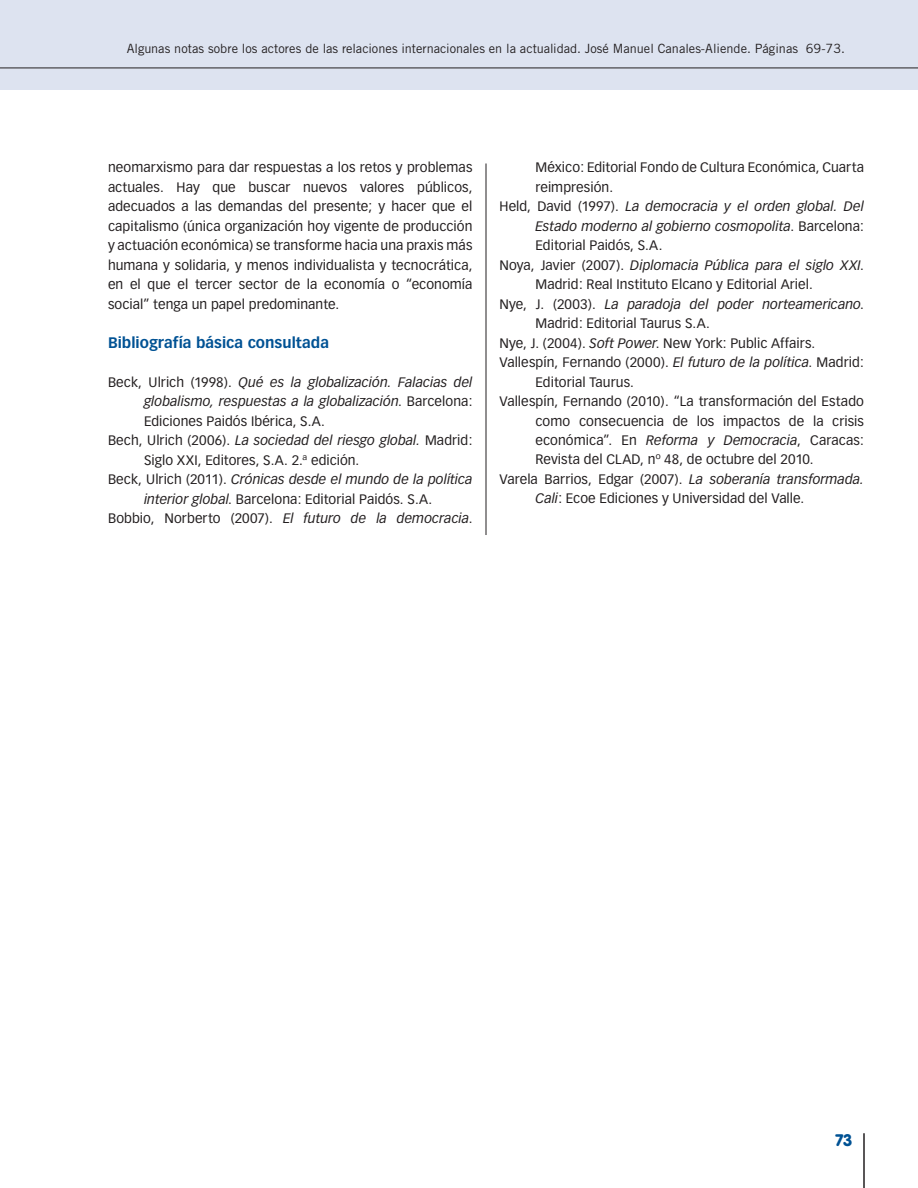
<style>
.page{position:relative;width:918px;height:1188px;background:#fff}
.page>*{position:absolute;margin:0;border:0;box-sizing:border-box;transform-origin:0 0}
.t1{font:900 16.5px "VAG Rounded";color:#005294}
.t2{font:700 15px "Vectora LH";letter-spacing:.005em;color:#005294}
.t3{font:13.5px/19.5px "Vectora LH";letter-spacing:.005em;color:#231f20;text-align:justify}
.t4{font:italic 13.5px "Vectora LH";letter-spacing:.005em;color:#231f20}
.t5{font:12.75px "Trade Gothic";color:#231f20}
.s1{font-style:normal}
.s2{font-style:italic}
</style>
<div class="page">
<div style="left:0;top:0;width:918px;height:89px;background:#dde3f0"></div>
<hr style="left:0;top:68px;width:918px;height:1px;background:#231f20">
<hr style="left:863px;top:1133px;width:2px;height:55px;background:#231f20">
<hr style="left:486px;top:164px;width:1px;height:371px;background:#231f20">
<p class="t5" style="left:127px;top:41px;width:720px">Algunas notas sobre los actores de las relaciones internacionales en la actualidad. José Manuel Canales-Aliende. Páginas 69-73.</p>
<p class="t3" style="left:108px;top:158px;width:366px">neomarxismo para dar respuestas a los retos y problemas actuales. Hay que buscar nuevos valores públicos, adecuados a las demandas del presente; y hacer que el capitalismo (única organización hoy vigente de producción y actuación económica) se transforme hacia una praxis más humana y solidaria, y menos individualista y tecnocrática, en el que el tercer sector de la economía o “economía social” tenga un papel predominante.</p>
<p class="t2" style="left:108px;top:333px;width:222px">Bibliografía básica consultada</p>
<p class="t4" style="left:108px;top:374px;width:366px"><span class="s1">Beck, Ulrich (1998).</span> Qué es la globalización. Falacias del</p>
<p class="t4" style="left:144px;top:394px;width:330px">globalismo, respuestas a la globalización<span class="s1">. Barcelona:</span></p>
<p class="t3" style="left:144px;top:411px;width:183px">Ediciones Paidós Ibérica, S.A.</p>
<p class="t4" style="left:108px;top:433px;width:366px"><span class="s1">Bech, Ulrich (2006).</span> La sociedad del riesgo global. <span class="s1">Madrid:</span></p>
<p class="t3" style="left:144px;top:450px;width:217px">Siglo XXI, Editores, S.A. 2.ª edición.</p>
<p class="t4" style="left:108px;top:472px;width:366px"><span class="s1">Beck, Ulrich (2011).</span> Crónicas desde el mundo de la política</p>
<p class="t3" style="left:144px;top:489px;width:290px"><span class="s2">interior global</span>. Barcelona: Editorial Paidós. S.A.</p>
<p class="t3" style="left:108px;top:509px;width:366px">Bobbio, Norberto (2007). <span class="s2">El futuro de la democracia</span>.</p>
<p class="t3" style="left:536px;top:158px;width:330px">México: Editorial Fondo de Cultura Económica, Cuarta</p>
<p class="t3" style="left:536px;top:177px;width:79px">reimpresión.</p>
<p class="t4" style="left:500px;top:199px;width:366px"><span class="s1">Held, David (1997).</span> La democracia y el orden global. Del</p>
<p class="t4" style="left:536px;top:218px;width:330px">Estado moderno al gobierno cosmopolita<span class="s1">. Barcelona:</span></p>
<p class="t3" style="left:536px;top:236px;width:128px">Editorial Paidós, S.A.</p>
<p class="t4" style="left:499px;top:257px;width:366px"><span class="s1">Noya, Javier (2007).</span> Diplomacia Pública para el siglo XXI<span class="s1">.</span></p>
<p class="t3" style="left:536px;top:275px;width:279px">Madrid: Real Instituto Elcano y Editorial Ariel.</p>
<p class="t4" style="left:500px;top:296px;width:366px"><span class="s1">Nye, J. (2003).</span> La paradoja del poder norteamericano<span class="s1">.</span></p>
<p class="t3" style="left:536px;top:314px;width:176px">Madrid: Editorial Taurus S.A.</p>
<p class="t3" style="left:500px;top:333px;width:317px">Nye, J. (2004). <span class="s2">Soft Power</span>. New York: Public Affairs.</p>
<p class="t3" style="left:500px;top:353px;width:366px">Vallespín, Fernando (2000). <span class="s2">El futuro de la política</span>. Madrid:</p>
<p class="t3" style="left:536px;top:372px;width:100px">Editorial Taurus.</p>
<p class="t3" style="left:500px;top:392px;width:366px">Vallespín, Fernando (2010). “La transformación del Estado</p>
<p class="t3" style="left:536px;top:411px;width:330px">como consecuencia de los impactos de la crisis</p>
<p class="t3" style="left:536px;top:431px;width:330px">económica”. En <span class="s2">Reforma y Democracia</span>, Caracas:</p>
<p class="t3" style="left:536px;top:450px;width:280px">Revista del CLAD, nº 48, de octubre del 2010.</p>
<p class="t3" style="left:500px;top:470px;width:366px">Varela Barrios, Edgar (2007). <span class="s2">La soberanía transformada.</span></p>
<p class="t3" style="left:536px;top:489px;width:270px"><span class="s2">Cali</span>: Ecoe Ediciones y Universidad del Valle.</p>
<p class="t1" style="left:836px;top:1130px;width:18px">73</p>
</div>
